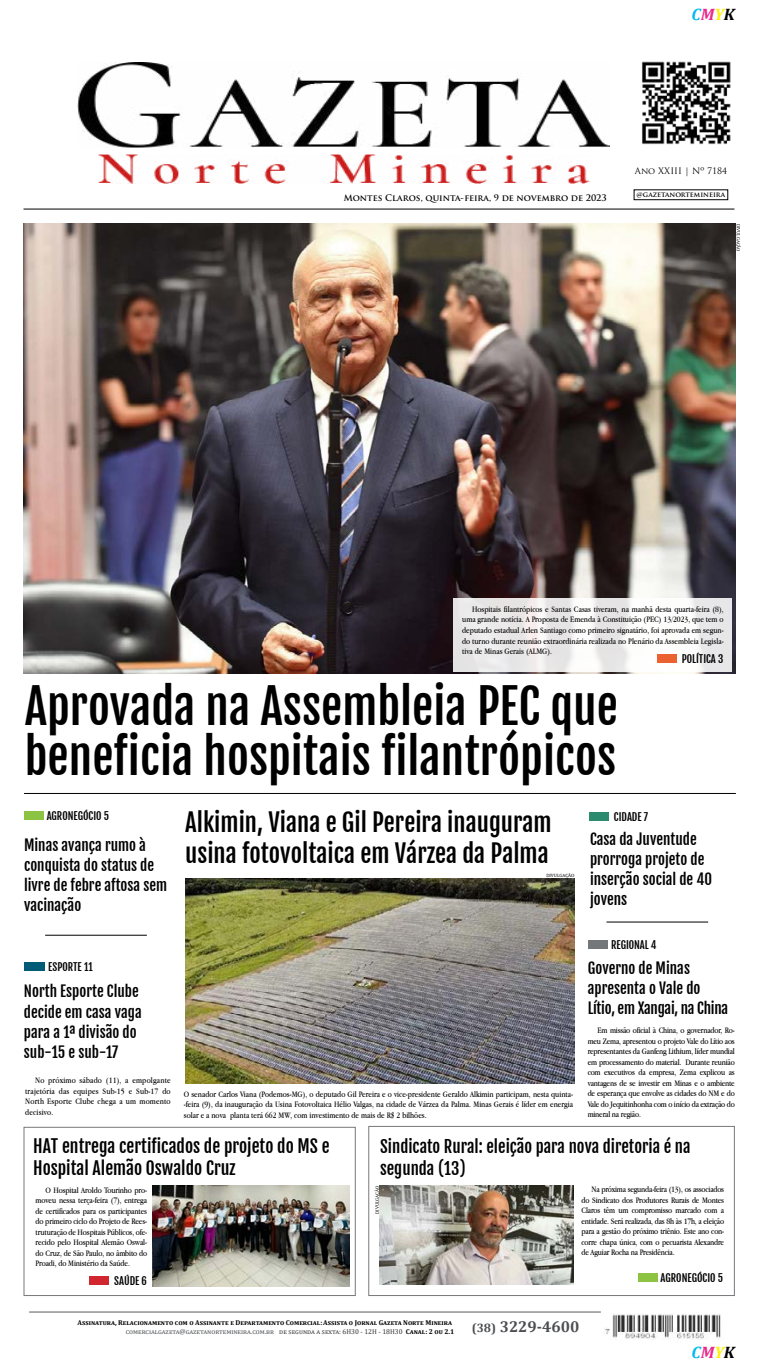
<style>
.page{position:relative;width:759px;height:1365px;background:#fff}
.page>*{position:absolute;margin:0;border:0;box-sizing:border-box;transform-origin:0 0}
.t1{font:47.25px/49.9px "Fjalla One";color:#000}
.t2{font:24.5px/30.6px "Fjalla One";color:#000}
.t3{font:17.5px/21.9px "Fjalla One";color:#000}
.t4{font:16.62px/21.9px "Fjalla One";color:#000}
.t5{font:italic 700 16.62px "Cambria";color:#00b9f3}
.t6{font:700 15.75px "Cambria";color:#4b4d50}
.t7{font:14.88px/20.1px "Fjalla One";color:#000}
.t8{font:700 12.25px "Cambria";color:#4b4d50}
.t9{font:10.5px "Fjalla One";color:#000}
.t10{font:8.75px/10.5px "Apple Garamond";letter-spacing:-.01em;color:#000;text-align:justify}
.t11{font:700 8.75px "Trajan Pro";color:#000}
.t12{font:8.75px "Trajan Pro";color:#000}
.t13{font:700 7px "Cambria";color:#000}
.t14{font:7px "Cambria";color:#333}
.t15{font:7px "Cambria";letter-spacing:.055em;color:#4b4d50}
.t16{font:700 7px "Trajan Pro";color:#000}
.t17{font:4.38px "Andada";color:#000}
.s1{color:#e82a8c}
.s2{color:#fff00c}
.s3{color:#000}
.s4{font-weight:700;color:#000}
</style>
<div class="page">
<hr style="left:29px;top:1311px;width:572px;height:1px;background:#58595b">
<img style="left:642px;top:61px;width:89px;height:84px">
<img style="left:78px;top:63px;width:532px;height:121px">
<div style="left:589px;top:812px;width:20px;height:9px;background:#2c8a6e"></div>
<div style="left:90px;top:1276px;width:19px;height:8px;background:#d12530"></div>
<div style="left:634px;top:190px;width:94px;height:10px;border:1px solid #000"></div>
<hr style="left:24px;top:209px;width:710px;height:1px;background:#000">
<img style="left:605px;top:1314px;width:116px;height:24px">
<hr style="left:24px;top:793px;width:712px;height:1px;background:#000">
<hr style="left:606px;top:921px;width:102px;height:1px;background:#000">
<hr style="left:45px;top:935px;width:102px;height:1px;background:#000">
<div style="left:588px;top:939px;width:19px;height:9px;background:#747779"></div>
<div style="left:368px;top:1125px;width:367px;height:170px;border:1px solid #78797d"></div>
<img style="left:380px;top:1185px;width:193px;height:99px">
<img style="left:24px;top:223px;width:711px;height:450px">
<div style="left:24px;top:962px;width:20px;height:8px;background:#005c76"></div>
<img style="left:185px;top:878px;width:389px;height:205px">
<div style="left:638px;top:1272px;width:20px;height:9px;background:#8dc342"></div>
<div style="left:24px;top:811px;width:20px;height:8px;background:#8dc342"></div>
<div style="left:24px;top:1126px;width:332px;height:169px;border:1px solid #78797d"></div>
<img style="left:152px;top:1185px;width:198px;height:101px">
<svg style="left:453px;top:598px;width:279px;height:73px;fill:#eceaeb"></svg>
<div style="left:657px;top:654px;width:20px;height:9px;background:#eb6130"></div>
<h3 class="t5" style="left:692px;top:2px;width:45px">C<span class="s1">M</span><span class="s2">Y</span><span class="s3">K</span></h3>
<p class="t11" style="left:344px;top:193px;width:264px">Montes Claros, quinta-feira 9, de novembro de 2023</p>
<p class="t12" style="left:635px;top:165px;width:94px">Ano XXIII | Nº 7184</p>
<p class="t16" style="left:637px;top:190px;width:90px">@gazetanortemineira</p>
<p class="t17" style="left:741px;top:223px;width:30px;rotate:90deg">DIVULGAÇÃO</p>
<p class="t10" style="left:462px;top:603px;width:263px;text-align:right">Hospitais filantrópicos e Santas Casas tiveram, na manhã desta quarta-feira , (8) uma grande notícia A. Proposta de Emenda à Constituição (PEC) 13/2023, que tem o</p>
<p class="t9" style="left:682px;top:652px;width:43px">POLÍTICA 3</p>
<p class="t10" style="left:462px;top:624px;width:263px">deputado estadual Arlen Santiago como primeiro signatário, foi aprovada em segun-</p>
<p class="t10" style="left:462px;top:635px;width:263px">do turno durante reunião extraordinária realizada no Plenário da Assembleia Legisla-</p>
<p class="t10" style="left:462px;top:645px;width:91px">tiva de Minas Gerais (ALMG .)</p>
<h1 class="t1" style="left:25px;top:682px;width:595px">Aprovada na Assembleia PEC que beneficia hospitais filantrópicos</h1>
<p class="t9" style="left:47px;top:809px;width:64px">AGRONEGÓCIO 5</p>
<h3 class="t7" style="left:24px;top:835px;width:145px">Minas avança rumo à conquista do status de livre de febre aftosa sem vacinação</h3>
<p class="t9" style="left:48px;top:960px;width:46px">ESPORTE 11</p>
<h3 class="t7" style="left:24px;top:981px;width:119px">North Esporte Clube decide em casa vaga para ª1a divisão do sub-15 e sub-17</h3>
<p class="t10" style="left:25px;top:1074px;width:147px;text-indent:10px">No próximo sábado (11 a,) empolgante trajetória das equipes Sub-15 e Sub-17 do North Esporte Clube chega a um momento decisivo.</p>
<h2 class="t2" style="left:185px;top:807px;width:368px">Alkimin, Viana e Gil Pereira inauguram usina fotovoltaica em Várzea da Palma</h2>
<p class="t9" style="left:614px;top:810px;width:36px">CIDADE 7</p>
<h3 class="t7" style="left:590px;top:828px;width:124px">Casa da Juventude prorroga projeto de inserção social de 40 jovens</h3>
<p class="t17" style="left:546px;top:873px;width:30px">DIVULGAÇÃO</p>
<p class="t9" style="left:611px;top:938px;width:47px">REGIONAL 4</p>
<p class="t10" style="left:184px;top:1088px;width:391px">O senador Carlos Viana (Podemos-MG o,) deputado Gil Pereira oe vice-presidente Geraldo Alkimin participam, nesta quinta--feira ,)9( da inauguração da Usina Fotovoltaica Hélio Valgas, na cidade de Várzea da Palma. Minas Gerais é líder em energia solar ae nova planta terá 662 MW, com investimento de mais de 2$R bilhões.</p>
<h3 class="t7" style="left:588px;top:957px;width:142px">Governo de Minas apresenta o Vale do<br>Lítio, em Xangai, na China</h3>
<p class="t10" style="left:598px;top:1024px;width:139px">Em missão oficial à China o, governador, Ro-</p>
<p class="t10" style="left:588px;top:1045px;width:149px;text-align:right">representantes da Ganfeng Lithium, líder mundial<br>Durante reunião</p>
<p class="t10" style="left:588px;top:1035px;width:149px">meu Zema, apresentou o projeto Vale do Lítio aos</p>
<p class="t10" style="left:588px;top:1056px;width:149px;text-align:left">em processamento do material.<br>com executivos da empresa, Zema explicou as vantagens de se investir em Minas oe ambiente de esperança que envolve as cidades do NM e do Vale do Jequitinhonha com o início da extração do mineral na região.</p>
<h3 class="t3" style="left:33px;top:1135px;width:298px">HAT entrega certificados de projeto do MS e<br>Hospital Alemão Oswaldo Cruz</h3>
<p class="t10" style="left:46px;top:1184px;width:103px">O Hospital Aroldo Tourinho pro-</p>
<p class="t10" style="left:36px;top:1205px;width:113px">de certificados para os participantes</p>
<p class="t10" style="left:36px;top:1247px;width:113px">do Cruz, de São Paulo, no âmbito do</p>
<p class="t10" style="left:36px;top:1194px;width:113px">moveu nessa terça-feira ( ,)7 entrega</p>
<p class="t10" style="left:36px;top:1215px;width:113px">do primeiro ciclo do Projeto de Rees-</p>
<p class="t10" style="left:36px;top:1257px;width:96px">Proadi, do Ministério da Saúde.</p>
<p class="t10" style="left:36px;top:1226px;width:113px">truturação de Hospitais Públicos, ofe-</p>
<p class="t10" style="left:36px;top:1236px;width:113px">recido pelo Hospital Alemão Oswal-</p>
<p class="t9" style="left:114px;top:1274px;width:34px">SAÚDE 6</p>
<h3 class="t4" style="left:380px;top:1135px;width:312px">Sindicato Rural: eleição para nova diretoria é na segunda )13(</h3>
<p class="t17" style="left:375px;top:1213px;width:30px;rotate:-90deg">DIVULGAÇÃO</p>
<p class="t10" style="left:582px;top:1183px;width:144px;text-indent:10px">Na próxima segunda-feira (13 ,) os associados do Sindicato dos Produtores Rurais de Montes Claros têm um compromisso marcado com a entidade. Será realizada, das à sh8 17 a,h eleição</p>
<p class="t10" style="left:582px;top:1236px;width:144px">corre chapa única, com o pecuarista Alexandre</p>
<p class="t10" style="left:582px;top:1225px;width:144px">para a gestão do próximo triênio. Este ano con-</p>
<p class="t10" style="left:582px;top:1246px;width:95px">de Aguiar Rocha na Presidência.</p>
<p class="t9" style="left:661px;top:1270px;width:64px">AGRONEGÓCIO 5</p>
<p class="t13" style="left:78px;top:1317px;width:376px">Assinatura, Relacionamento com o Assinante e Departamento Comercial:Assista o Jornal Gazeta Norte Mineira</p>
<h3 class="t6" style="left:500px;top:1314px;width:81px">3229-4600</h3>
<h3 class="t8" style="left:472px;top:1318px;width:26px">(38)</h3>
<p class="t15" style="left:126px;top:1326px;width:149px">comercialgazeta@gazetanortemineira.com.br</p>
<p class="t14" style="left:279px;top:1326px;width:177px">de segunda a sexta H6: 30 - 12H - 18H30 <span class="s4">Canal 2: ou 2.1</span></p>
<h3 class="t5" style="left:692px;top:1340px;width:45px">C<span class="s1">M</span><span class="s2">Y</span><span class="s3">K</span></h3>
</div>
